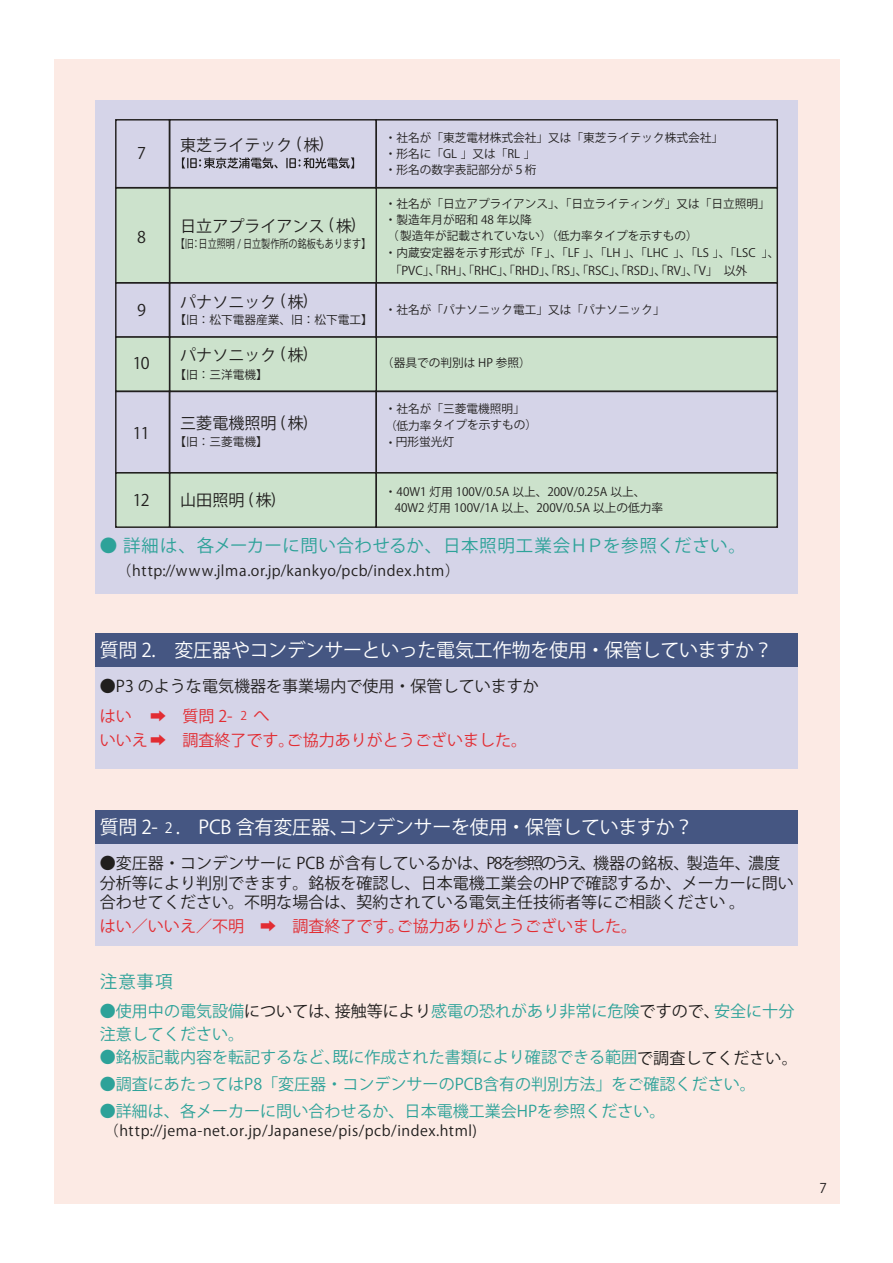
<style>
.page{position:relative;width:893px;height:1263px;background:#fff}
.page>*{position:absolute;margin:0;border:0;box-sizing:border-box;transform-origin:0 0}
.t1{font:18.9px "TBUDR Go Std Bold 90 msp 90 ms RKSJ H";letter-spacing:-.01em;color:#fff}
.t2{font:17.55px "TBUDR Go Std Bold 90 msp 90 ms RKSJ H";letter-spacing:.025em;color:#2da299}
.t3{font:16.05px/23.4px "TBUDR Go Std Regular 90 msp 90 ms RKSJ H";color:#2da299}
.t4{font:16.05px/19.2px "TBUDR Go Std Regular 90 msp 90 ms RKSJ H";color:#211f1e}
.t5{font:16.05px/24.8px "TBUDR Go Std Regular 90 msp 90 ms RKSJ H";color:#e22c32}
.t6{font:16.05px "TBUDR Go Std Bold 90 msp 90 ms RKSJ H";color:#211f1e}
.t7{font:16.05px "Hiragino UD Sans Std W6 90 msp 90 ms RKSJ H";color:#211f1e}
.t8{font:14.55px "TBUDR Go Std Regular 90 msp 90 ms RKSJ H";letter-spacing:.035em;color:#211f1e}
.t9{font:13.5px "Koz Go Pr 6 N";color:#231f20}
.t10{font:12px "Koz Go Pr 6 N";color:#231f20}
.t11{font:11.7px/16px "TBUDR Go Std Bold 90 msp 90 ms RKSJ H";color:#211f1e}
.t12{font:11.7px/16.4px "TBUDR Go Std Super Light 90 msp 90 ms RKSJ H";color:#211f1e}
.t13{font:11.7px "TBUDR Go Std Bold 90 msp 90 ms RKSJ H";color:#211f1e;scale:.78 1}
.s1{font-family:"TBUDR Go Std Super Light 90 msp 90 ms RKSJ H"}
.s2{font-family:"TBUDR Go Std Bold 90 msp 90 ms RKSJ H"}
.s3{font-size:12px}
.s4{font-size:14.25px}
.s5{color:#211f1e}
</style>
<div class="page">
<div style="left:54px;top:59px;width:785px;height:1145px;background:#fceae4"></div>
<div style="left:95px;top:810px;width:703px;height:135px;background:#d5d4e8"></div>
<div style="left:95px;top:633px;width:703px;height:136px;background:#d5d4e8"></div>
<div style="left:95px;top:100px;width:703px;height:494px;background:#d5d4e8"></div>
<div style="left:95px;top:633px;width:703px;height:33px;background:#455682"></div>
<div style="left:95px;top:810px;width:703px;height:33px;background:#455682"></div>
<div style="left:376px;top:188px;width:401px;height:95px;background:#cce2cc"></div>
<div style="left:169px;top:188px;width:207px;height:95px;background:#cce2cc"></div>
<div style="left:116px;top:188px;width:53px;height:95px;background:#cce2cc"></div>
<div style="left:115px;top:187px;width:55px;height:96px;border:1px solid #211f1e"></div>
<div style="left:375px;top:119px;width:403px;height:69px;border:1px solid #211f1e"></div>
<div style="left:169px;top:119px;width:208px;height:69px;border:1px solid #211f1e"></div>
<div style="left:115px;top:119px;width:55px;height:69px;border:1px solid #211f1e"></div>
<div style="left:375px;top:282px;width:403px;height:56px;border:1px solid #211f1e"></div>
<div style="left:169px;top:282px;width:208px;height:56px;border:1px solid #211f1e"></div>
<div style="left:115px;top:282px;width:55px;height:56px;border:1px solid #211f1e"></div>
<div style="left:376px;top:337px;width:401px;height:54px;background:#cce2cc"></div>
<div style="left:375px;top:336px;width:403px;height:56px;border:1px solid #211f1e"></div>
<div style="left:169px;top:337px;width:207px;height:54px;background:#cce2cc"></div>
<div style="left:169px;top:336px;width:208px;height:56px;border:1px solid #211f1e"></div>
<div style="left:116px;top:337px;width:53px;height:54px;background:#cce2cc"></div>
<div style="left:115px;top:336px;width:55px;height:56px;border:1px solid #211f1e"></div>
<div style="left:375px;top:391px;width:403px;height:83px;border:1px solid #211f1e"></div>
<div style="left:169px;top:391px;width:208px;height:83px;border:1px solid #211f1e"></div>
<div style="left:115px;top:391px;width:55px;height:83px;border:1px solid #211f1e"></div>
<div style="left:376px;top:473px;width:401px;height:54px;background:#cce2cc"></div>
<div style="left:169px;top:473px;width:207px;height:54px;background:#cce2cc"></div>
<div style="left:169px;top:472px;width:208px;height:56px;border:1px solid #211f1e"></div>
<div style="left:116px;top:473px;width:53px;height:54px;background:#cce2cc"></div>
<div style="left:115px;top:472px;width:55px;height:56px;border:1px solid #211f1e"></div>
<svg style="left:182px;top:157px;width:172px;height:12px"></svg>
<div style="left:375px;top:472px;width:403px;height:56px;border:1px solid #211f1e"></div>
<h3 class="t7" style="left:137px;top:144px;width:10px">7</h3>
<h3 class="t7" style="left:137px;top:228px;width:10px">8</h3>
<h3 class="t6" style="left:180px;top:136px;width:145px">東芝ライテック (株)</h3>
<h3 class="t6" style="left:180px;top:217px;width:177px">日立アプライアンス (株)</h3>
<p class="t13" style="left:176px;top:237px;width:251px">【旧：日立照明 / 日立製作所の銘板もあります】</p>
<p class="t11" style="left:385px;top:130px;width:340px"><span class="s1">・社名が「</span>東芝電材株式会社<span class="s1">」又は「</span>東芝ライテック株式会社<span class="s1">」</span></p>
<p class="t12" style="left:385px;top:145px;width:152px">・形名に「<span class="s2">GL</span> 」又は「<span class="s2">RL</span> 」</p>
<p class="t11" style="left:385px;top:162px;width:153px"><span class="s1">・形名の</span>数字表記部分が５桁</p>
<p class="t11" style="left:385px;top:196px;width:386px"><span class="s1">・社名が「</span>日立アプライアンス<span class="s1">」、「</span>日立ライティング<span class="s1">」又は「</span>日立照明<span class="s1">」・製造年月が</span>昭和 48 年以降<br><span class="s1">（</span>製造年が記載されていない<span class="s1">）（</span>低力率<span class="s1">タイプを示すもの）</span></p>
<p class="t12" style="left:385px;top:244px;width:396px">・内蔵安定器を示す形式が「<span class="s2">F</span> 」、「<span class="s2">LF</span> 」、「<span class="s2">LH</span> 」、「<span class="s2">LHC</span> 」、「<span class="s2">LS</span> 」、「<span class="s2">LSC</span> 」、</p>
<p class="t10" style="left:389px;top:264px;width:359px">「PVC」、「RH」、「RHC」、「RHD」、「RS」、「RSC」、「RSD」、「RV」、「V」以外</p>
<h3 class="t6" style="left:180px;top:293px;width:129px">パナソニック (株)</h3>
<p class="t11" style="left:174px;top:312px;width:200px">【旧：松下電器産業、旧：松下電工】</p>
<h3 class="t6" style="left:180px;top:346px;width:129px">パナソニック (株)</h3>
<p class="t11" style="left:174px;top:367px;width:95px">【旧：三洋電機】</p>
<h3 class="t6" style="left:180px;top:414px;width:129px">三菱電機照明 (株)</h3>
<p class="t11" style="left:174px;top:434px;width:95px">【旧：三菱電機】</p>
<h3 class="t7" style="left:137px;top:301px;width:10px">9</h3>
<p class="t11" style="left:385px;top:302px;width:281px"><span class="s1">・社名が「</span>パナソニック電工<span class="s1">」又は「</span>パナソニック<span class="s1">」</span></p>
<h3 class="t7" style="left:133px;top:354px;width:18px">10</h3>
<p class="t12" style="left:382px;top:355px;width:150px">（器具での判別は HP 参照）</p>
<p class="t12" style="left:385px;top:400px;width:154px">・社名が「<span class="s2">三菱電機照明</span>」（<span class="s2">低力率</span>タイプを示すもの）</p>
<p class="t11" style="left:385px;top:434px;width:71px"><span class="s1">・</span>円形蛍光灯</p>
<p class="t11" style="left:395px;top:484px;width:270px;text-indent:-10px"><span class="s1">・</span>40W1 灯用 100V/0.5A 以上、200V/0.25A 以上、<br>40W2 灯用 100V/1A 以上、200V/0.5A 以上の低力率</p>
<h2 class="t2" style="left:100px;top:535px;width:647px">● 詳細は、各メーカーに問い合わせるか、日本照明工業会ＨＰを参照ください。</h2>
<h3 class="t7" style="left:133px;top:424px;width:18px">11</h3>
<h3 class="t6" style="left:180px;top:491px;width:97px">山田照明 (株)</h3>
<h3 class="t7" style="left:133px;top:491px;width:18px">12</h3>
<p class="t8" style="left:117px;top:563px;width:344px">（http://www.jlma.or.jp/kankyo/pcb/index.htm）</p>
<h1 class="t1" style="left:100px;top:640px;width:674px">質問 2. 変圧器やコンデンサーといった電気工作物を使用・保管していますか？</h1>
<h3 class="t4" style="left:100px;top:677px;width:440px">●P3 のような電気機器を事業場内で使用・保管していますか</h3>
<h3 class="t5" style="left:100px;top:704px;width:429px">はい ➡　質問 2- <span class="s3">2</span> へ<br>いいえ➡　調査終了です。ご協力ありがとうございました。</h3>
<h1 class="t1" style="left:100px;top:817px;width:595px">質問 2- <span class="s4">2</span> . PCB 含有変圧器、コンデンサーを使用・保管していますか？</h1>
<h3 class="t4" style="left:100px;top:854px;width:695px">●変圧器・コンデンサーに PCB が含有しているかは、P 8 を参照のうえ、機器の銘板、製造年、濃度分析等により判別できます。銘板を確認し、日本電機工業会のHPで確認するか、メーカーに問い合わせてください。不明な場合は、契約されている電気主任技術者等にご相談ください 。</h3>
<h3 class="t5" style="left:100px;top:914px;width:539px">はい／いいえ／不明　➡　調査終了です。ご協力ありがとうございました。</h3>
<h2 class="t2" style="left:100px;top:972px;width:74px">注意事項</h2>
<h3 class="t3" style="left:100px;top:1000px;width:696px">●使用中の電気設備<span class="s5">については、接触等により</span>感電の恐れがあり非常に危険<span class="s5">ですので、</span>安全に十分注意してください。</h3>
<h3 class="t3" style="left:100px;top:1046px;width:699px">●銘板記載内容を転記するなど、既に作成された書類により確認できる範囲<span class="s5">で調査してください。</span></h3>
<h3 class="t3" style="left:100px;top:1073px;width:657px">●調査にあたってはP8「変圧器・コンデンサーのPCB含有の判別方法」をご確認ください。</h3>
<h3 class="t3" style="left:100px;top:1100px;width:567px">●詳細は、各メーカーに問い合わせるか、日本電機工業会HPを参照ください。</h3>
<p class="t8" style="left:104px;top:1122px;width:374px">（http://jema-net.or.jp/Japanese/pis/pcb/index.html)</p>
<p class="t9" style="left:819px;top:1180px;width:9px">7</p>
</div>
